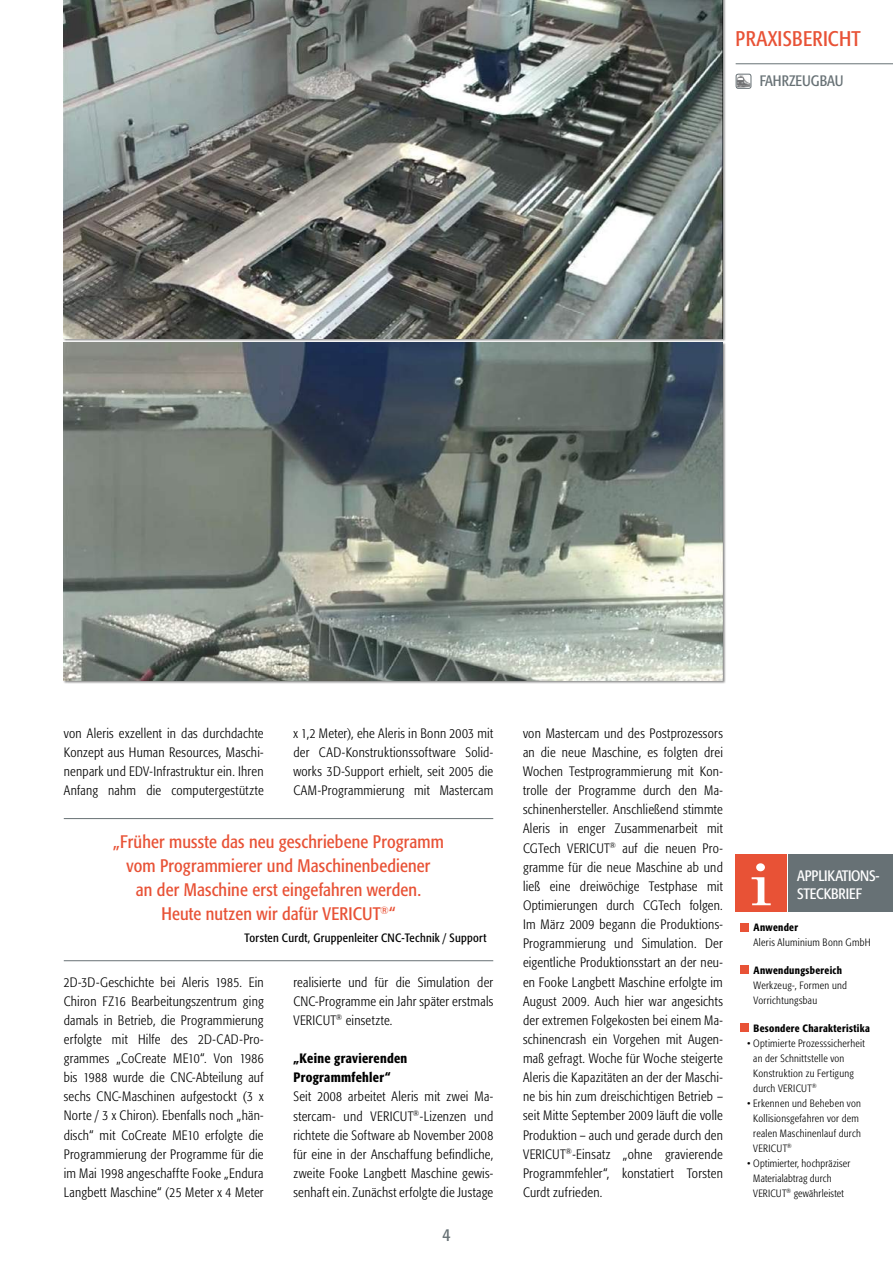
<style>
.page{position:relative;width:893px;height:1263px;background:#fff}
.page>*{position:absolute;margin:0;border:0;box-sizing:border-box;transform-origin:0 0}
.t1{font:21px "Formata Condensed BQ";letter-spacing:.02em;color:#e85236}
.t2{font:18px/24px "Formata Condensed BQ";letter-spacing:.01em;color:#e85236;text-align:center}
.t3{font:18px "Formata Condensed BQ";color:#677175}
.t4{font:15px/18px "Formata Condensed BQ";letter-spacing:-.025em;color:#fff}
.t5{font:15px "Formata Condensed BQ";letter-spacing:-.005em;color:#677175}
.t6{font:300 13.5px/19.2px "Formata Condensed BQ";letter-spacing:.02em;color:#000;text-align:justify}
.t7{font:500 13.5px/19.2px "Formata Condensed BQ";letter-spacing:.02em;color:#000}
.t8{font:12px "Formata Condensed BQ";letter-spacing:.025em;color:#000}
.t9{font:300 10.5px/15px "Formata Condensed BQ";letter-spacing:.025em;color:#000}
.t10{font:500 10.5px "Formata Condensed BQ";letter-spacing:.03em;color:#000}
</style>
<div class="page">
<div style="left:736px;top:854px;width:51px;height:58px;background:#e85236"></div>
<svg style="left:752px;top:863px;width:19px;height:42px"></svg>
<div style="left:789px;top:854px;width:104px;height:58px;background:#677175"></div>
<div style="left:740px;top:923px;width:8px;height:8px;background:#e85236"></div>
<div style="left:740px;top:966px;width:8px;height:8px;background:#e85236"></div>
<div style="left:740px;top:1023px;width:8px;height:9px;background:#e85236"></div>
<hr style="left:736px;top:63px;width:157px;height:1px;background:#677175">
<hr style="left:64px;top:818px;width:429px;height:1px;background:#677175">
<hr style="left:64px;top:960px;width:429px;height:1px;background:#677175">
<svg style="left:738px;top:76px;width:11px;height:11px"></svg>
<div style="left:736px;top:74px;width:15px;height:15px;border:1px solid #677175;border-radius:2px"></div>
<img style="left:64px;top:0;width:659px;height:338px">
<img style="left:64px;top:342px;width:659px;height:338px">
<h1 class="t1" style="left:736px;top:26px;width:126px">PRAXISBERICHT</h1>
<p class="t5" style="left:760px;top:72px;width:85px">FAHRZEUGBAU</p>
<p class="t6" style="left:64px;top:724px;width:201px">von Aleris exzellent in das durchdachte Konzept aus Human Resources, Maschi&shy;nenpark und EDV-Infrastruktur ein. Ihren Anfang nahm die computergestützte</p>
<p class="t6" style="left:293px;top:724px;width:201px">x 1,2 Meter), ehe Aleris in Bonn 2003 mit der CAD-Konstruktionssoftware Solid&shy;works 3D-Support erhielt, seit 2005 die CAM-Programmierung mit Mastercam</p>
<h2 class="t2" style="left:113px;top:830px;width:332px">„Früher musste das neu geschriebene Programm vom Programmierer und Maschinenbediener<br>an der Maschine erst eingefahren werden.<br>Heute nutzen wir dafür VERICUT<sup>®</sup>“</h2>
<p class="t8" style="left:244px;top:931px;width:244px">Torsten Curdt, Gruppenleiter CNC-Technik / Support</p>
<p class="t6" style="left:64px;top:972px;width:201px">2D-3D-Geschichte bei Aleris 1985. Ein Chiron FZ16 Bearbeitungszentrum ging damals in Betrieb, die Programmierung erfolgte mit Hilfe des 2D-CAD-Pro&shy;grammes „CoCreate ME10“. Von 1986 bis 1988 wurde die CNC-Abteilung auf sechs CNC-Maschinen aufgestockt (3 x Norte / 3 x Chiron). Ebenfalls noch „hän&shy;disch“ mit CoCreate ME10 erfolgte die Programmierung der Programme für die im Mai 1998 angeschaffte Fooke „Endura Langbett Maschine“ (25 Meter x 4 Meter</p>
<p class="t6" style="left:293px;top:972px;width:201px">realisierte und für die Simulation der CNC-Programme ein Jahr später erstmals VERICUT<sup>®</sup> einsetzte.</p>
<p class="t7" style="left:293px;top:1049px;width:115px">„Keine gravierenden<br>Programmfehler“</p>
<p class="t6" style="left:293px;top:1087px;width:201px">Seit 2008 arbeitet Aleris mit zwei Ma&shy;stercam- und VERICUT<sup>®</sup>-Lizenzen und richtete die Software ab November 2008 für eine in der Anschaffung befindliche, zweite Fooke Langbett Maschine gewis&shy;senhaft ein. Zunächst erfolgte die Justage</p>
<h2 class="t3" style="left:442px;top:1224px;width:10px">4</h2>
<p class="t6" style="left:523px;top:724px;width:201px">von Mastercam und des Postprozessors an die neue Maschine, es folgten drei Wochen Testprogrammierung mit Kon&shy;trolle der Programme durch den Ma&shy;schinenhersteller. Anschließend stimmte Aleris in enger Zusammenarbeit mit CGTech VERICUT<sup>®</sup> auf die neuen Pro&shy;gramme für die neue Maschine ab und ließ eine dreiwöchige Testphase mit Optimierungen durch CGTech folgen.<br>Im März 2009 begann die Produktions-Programmierung und Simulation. Der eigentliche Produktionsstart an der neu&shy;en Fooke Langbett Maschine erfolgte im August 2009. Auch hier war angesichts der extremen Folgekosten bei einem Ma&shy;schinencrash ein Vorgehen mit Augen&shy;maß gefragt. Woche für Woche steigerte Aleris die Kapazitäten an der der Maschi&shy;ne bis hin zum dreischichtigen Betrieb – seit Mitte September 2009 läuft die volle Produktion – auch und gerade durch den VERICUT<sup>®</sup>-Einsatz „ohne gravierende Programmfehler“, konstatiert Torsten Curdt zufrieden.</p>
<p class="t4" style="left:797px;top:867px;width:84px">APPLIKATIONS&shy;steckbrief</p>
<p class="t10" style="left:753px;top:921px;width:46px">Anwender</p>
<p class="t9" style="left:753px;top:935px;width:119px">Aleris Aluminium Bonn GmbH</p>
<p class="t10" style="left:753px;top:964px;width:90px">Anwendungsbereich</p>
<p class="t9" style="left:753px;top:978px;width:95px">Werkzeug-, Formen und<br>Vorrichtungsbau</p>
<p class="t10" style="left:753px;top:1022px;width:118px">Besondere Charakteristika</p>
<p class="t9" style="left:753px;top:1036px;width:113px;text-indent:-6px">• Optimierte Prozesssicherheit an der Schnittstelle von<br>Konstruktion zu Fertigung durch VERICUT<sup>®</sup></p>
<p class="t9" style="left:753px;top:1096px;width:109px;text-indent:-6px">• Erkennen und Beheben von<br>Kollisionsgefahren vor dem realen Maschinenlauf durch<br>VERICUT<sup>®</sup></p>
<p class="t9" style="left:753px;top:1156px;width:99px;text-indent:-6px">• Optimierter, hochpräziser<br>Materialabtrag durch<br>VERICUT<sup>®</sup> gewährleistet</p>
</div>
